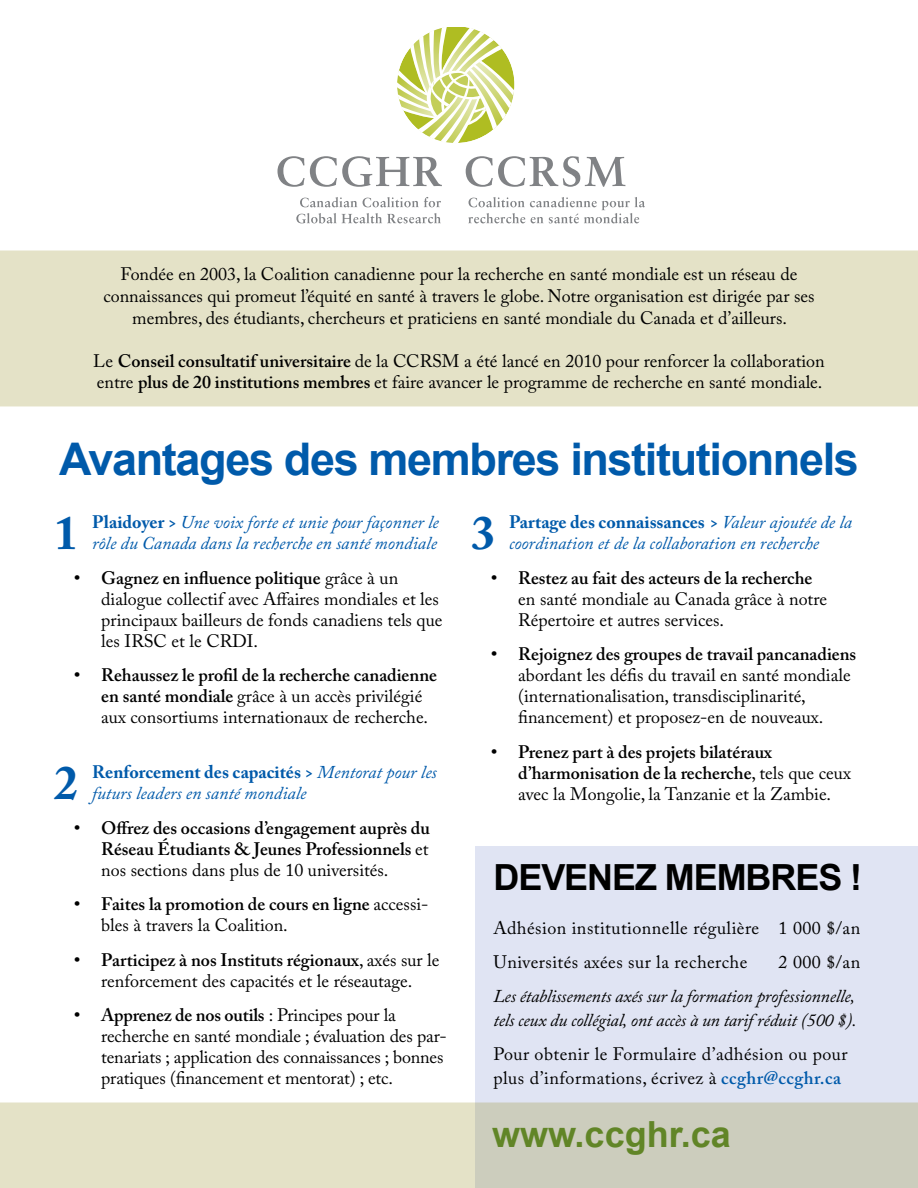
<style>
.page{position:relative;width:918px;height:1188px;background:#fff}
.page>*{position:absolute;margin:0;border:0;box-sizing:border-box;transform-origin:0 0}
.t1{font:700 47.55px "Adobe Caslon Pro";color:#005aaa}
.t2{font:700 45px "Arial";letter-spacing:-.03em;color:#005aaa}
.t3{font:700 36px "Arial";letter-spacing:-.03em;color:#000}
.t4{font:700 36px "Arial";color:#578832}
.t5{font:18px/21px "Adobe Caslon Pro";color:#000}
.t6{font:600 18px/21px "Adobe Caslon Pro";color:#000}
.t7{font:italic 18px/21px "Adobe Caslon Pro";color:#005aaa}
.t8{font:18px/33.8px "Adobe Caslon Pro";letter-spacing:.025em;color:#000}
.t9{font:italic 18px/24px "Adobe Caslon Pro";letter-spacing:-.01em;color:#000}
.s1{font-weight:600}
.s2{font-weight:700;font-style:normal}
.s3{font-weight:400}
.s4{font-weight:600;color:#005aaa}
</style>
<div class="page">
<div style="left:476px;top:846px;width:442px;height:342px;background:#e0e4f3"></div>
<svg style="left:0;top:1102px;width:918px;height:86px;background:#d8d8c2"></svg>
<div style="left:0;top:250px;width:918px;height:156px;background:#e4e2c7"></div>
<svg style="left:278px;top:156px;width:164px;height:31px"></svg>
<svg style="left:466px;top:156px;width:159px;height:31px"></svg>
<svg style="left:300px;top:197px;width:57px;height:10px"></svg>
<svg style="left:363px;top:197px;width:78px;height:10px"></svg>
<svg style="left:296px;top:213px;width:145px;height:10px"></svg>
<svg style="left:468px;top:197px;width:177px;height:26px"></svg>
<svg style="left:397px;top:27px;width:118px;height:116px"></svg>
<p class="t5" style="left:103px;top:263px;width:713px;line-height:21.6px;text-align:center">Fondée en 2003, la Coalition canadienne pour la recherche en santé mondiale est un réseau de connaissances qui promeut l’équité en santé à travers le globe. Notre organisation est dirigée par ses membres, des étudiants, chercheurs et praticiens en santé mondiale du Canada et d’ailleurs.</p>
<p class="t5" style="left:93px;top:350px;width:733px;line-height:21.6px">Le <span class="s1">Conseil consultatif universitaire</span> de la CCRSM a été lancé en 2010 pour renforcer la collaboration entre <span class="s1">plus de 20 institutions membres</span> et faire avancer le programme de recherche en santé mondiale.</p>
<h2 class="t2" style="left:59px;top:429px;width:801px">Avantages des membres institutionnels</h2>
<h1 class="t1" style="left:471px;top:505px;width:25px">3</h1>
<p class="t7" style="left:509px;top:512px;width:345px"><span class="s2">Partage des connaissances &gt;</span> Valeur ajoutée de la coordination et de la collaboration en recherche</p>
<p class="t6" style="left:491px;top:567px;width:323px">• Restez au fait des acteurs de la recherche</p>
<p class="t5" style="left:518px;top:588px;width:310px">en santé mondiale au Canada grâce à notre<br>Répertoire et autres services.</p>
<p class="t6" style="left:491px;top:644px;width:367px">• Rejoignez des groupes de travail pancanadiens</p>
<p class="t5" style="left:518px;top:665px;width:334px">abordant les défis du travail en santé mondiale (internationalisation, transdisciplinarité, financement) et proposez-en de nouveaux.</p>
<p class="t6" style="left:518px;top:741px;width:334px;text-indent:-27px">• Prenez part à des projets bilatéraux d’harmonisation de la recherche<span class="s3">, tels que ceux avec la Mongolie, la Tanzanie et la Zambie.</span></p>
<h1 class="t1" style="left:54px;top:505px;width:25px">1</h1>
<p class="t7" style="left:92px;top:512px;width:348px"><span class="s2">Plaidoyer &gt;</span> Une voix forte et unie pour façonner le rôle du Canada dans la recherche en santé mondiale</p>
<p class="t5" style="left:101px;top:567px;width:343px;text-indent:-27px"><span class="s1">• Gagnez en influence politique</span> grâce à un dialogue collectif avec Affaires mondiales et les principaux bailleurs de fonds canadiens tels que les IRSC et le CRDI.</p>
<p class="t5" style="left:101px;top:665px;width:337px;text-indent:-27px"><span class="s1">• Rehaussez le profil de la recherche canadienne en santé mondiale</span> grâce à un accès privilégié aux consortiums internationaux de recherche.</p>
<h1 class="t1" style="left:54px;top:755px;width:25px">2</h1>
<p class="t7" style="left:92px;top:761px;width:346px"><span class="s2">Renforcement des capacités &gt;</span> Mentorat pour les futurs leaders en santé mondiale</p>
<p class="t6" style="left:101px;top:817px;width:330px;text-align:justify;text-indent:-27px">• Offrez des occasions d’engagement auprès du Réseau Étudiants &amp; Jeunes Professionnels <span class="s3">et nos sections dans plus de 10 universités.</span></p>
<p class="t6" style="left:101px;top:893px;width:329px;text-indent:-27px">• Faites la promotion de cours en ligne <span class="s3">accessi&shy;bles à travers la Coalition.</span></p>
<p class="t5" style="left:74px;top:949px;width:367px;text-align:center"><span class="s1">• Participez à nos Instituts régionaux</span>, axés sur le renforcement des capacités et le réseautage.</p>
<p class="t5" style="left:101px;top:1004px;width:347px;text-indent:-27px"><span class="s1">• Apprenez de nos outils</span> : Principes pour la recherche en santé mondiale ; évaluation des par&shy;tenariats ; application des connaissances ; bonnes pratiques (financement et mentorat) ; etc.</p>
<h3 class="t3" style="left:494px;top:854px;width:370px">DEVENEZ MEMBRES !</h3>
<p class="t8" style="left:494px;top:911px;width:368px">Adhésion institutionnelle régulière 1 000 $/an<br>Universités axées sur la recherche</p>
<p class="t5" style="left:779px;top:951px;width:83px">2 000 $/an</p>
<p class="t9" style="left:494px;top:984px;width:365px">Les établissements axés sur la formation professionnelle, tels ceux du collégial, ont accès à un tarif réduit (500 $).</p>
<p class="t8" style="left:494px;top:1041px;width:356px;line-height:24px">Pour obtenir le Formulaire d’adhésion ou pour plus d’informations, écrivez à <span class="s4">ccghr@ccghr.ca</span></p>
<h3 class="t4" style="left:492px;top:1110px;width:240px">www.ccghr.ca</h3>
</div>
